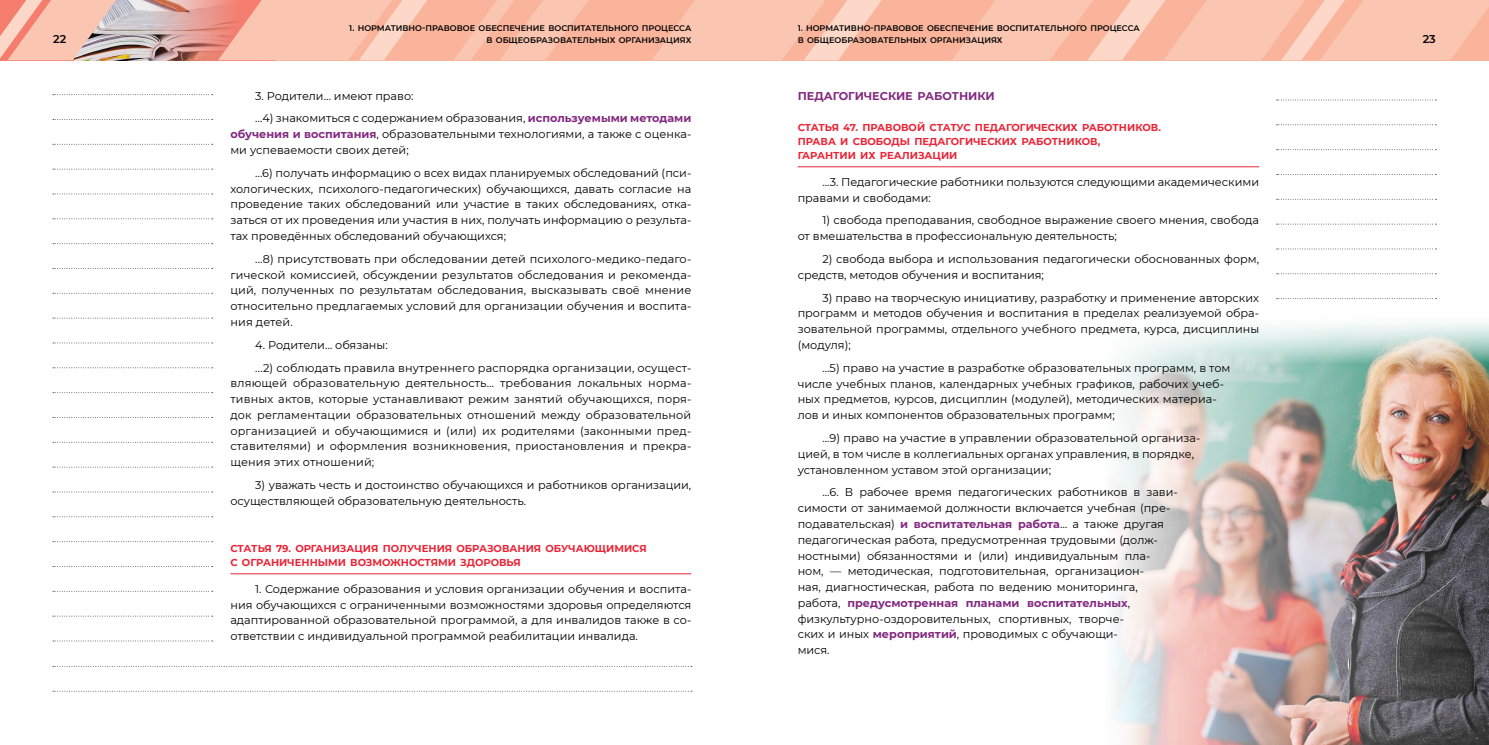
<style>
.page{position:relative;width:1489px;height:745px;background:#fff}
.page>*{position:absolute;margin:0;border:0;box-sizing:border-box;transform-origin:0 0}
.t1{font:11.25px/15.8px "Montserrat";color:#000}
.t2{font:700 11.25px "Montserrat";color:#832a81}
.t3{font:600 11.25px "Montserrat";color:#000}
.t4{font:700 10px/14px "Montserrat";color:#e92537}
.t5{font:600 8.12px/11.4px "Montserrat";color:#000;text-align:right}
.s1{font-weight:700;color:#832a81}
</style>
<div class="page">
<div style="left:0;top:0;width:1488px;height:60px;background:#f9b49b"></div>
<img style="left:129px;top:0;width:89px;height:60px">
<svg style="left:652px;top:0;width:230px;height:60px"></svg>
<svg style="left:952px;top:0;width:536px;height:60px"></svg>
<svg style="left:218px;top:0;width:209px;height:60px"></svg>
<svg style="left:454px;top:0;width:134px;height:60px"></svg>
<img style="left:0;top:0;width:129px;height:60px">
<img style="left:1114px;top:322px;width:374px;height:422px">
<hr style="left:797px;top:166px;width:461px;height:1px;background:#e92537">
<hr style="left:230px;top:573px;width:461px;height:1px;background:#e92537">
<svg style="left:1276px;top:99px;width:160px;height:1px"></svg>
<svg style="left:1276px;top:124px;width:160px;height:1px"></svg>
<svg style="left:1276px;top:149px;width:160px;height:1px"></svg>
<svg style="left:1276px;top:174px;width:160px;height:1px"></svg>
<svg style="left:1276px;top:199px;width:160px;height:1px"></svg>
<svg style="left:1276px;top:223px;width:160px;height:1px"></svg>
<svg style="left:1276px;top:248px;width:160px;height:1px"></svg>
<svg style="left:1276px;top:273px;width:160px;height:1px"></svg>
<svg style="left:1276px;top:298px;width:160px;height:1px"></svg>
<svg style="left:53px;top:94px;width:160px;height:1px"></svg>
<svg style="left:53px;top:119px;width:160px;height:1px"></svg>
<svg style="left:53px;top:144px;width:160px;height:1px"></svg>
<svg style="left:53px;top:169px;width:160px;height:1px"></svg>
<svg style="left:53px;top:193px;width:160px;height:1px"></svg>
<svg style="left:53px;top:218px;width:160px;height:1px"></svg>
<svg style="left:53px;top:243px;width:160px;height:1px"></svg>
<svg style="left:53px;top:268px;width:160px;height:1px"></svg>
<svg style="left:53px;top:293px;width:160px;height:1px"></svg>
<svg style="left:53px;top:317px;width:160px;height:1px"></svg>
<svg style="left:53px;top:342px;width:160px;height:1px"></svg>
<svg style="left:53px;top:367px;width:160px;height:1px"></svg>
<svg style="left:53px;top:392px;width:160px;height:1px"></svg>
<svg style="left:53px;top:417px;width:160px;height:1px"></svg>
<svg style="left:53px;top:441px;width:160px;height:1px"></svg>
<svg style="left:53px;top:466px;width:160px;height:1px"></svg>
<svg style="left:53px;top:491px;width:160px;height:1px"></svg>
<svg style="left:53px;top:516px;width:160px;height:1px"></svg>
<svg style="left:53px;top:541px;width:160px;height:1px"></svg>
<svg style="left:53px;top:590px;width:160px;height:1px"></svg>
<svg style="left:53px;top:615px;width:160px;height:1px"></svg>
<svg style="left:53px;top:640px;width:160px;height:1px"></svg>
<svg style="left:53px;top:690px;width:639px;height:1px"></svg>
<p class="t3" style="left:53px;top:31px;width:15px">22</p>
<p class="t5" style="left:349px;top:22px;width:343px">1. НОРМАТИВНО-ПРАВОВОЕ ОБЕСПЕЧЕНИЕ ВОСПИТАТЕЛЬНОГО ПРОЦЕССА<br>В ОБЩЕОБРАЗОВАТЕЛЬНЫХ ОРГАНИЗАЦИЯХ</p>
<p class="t5" style="left:797px;top:22px;width:343px;text-align:left">1. НОРМАТИВНО-ПРАВОВОЕ ОБЕСПЕЧЕНИЕ ВОСПИТАТЕЛЬНОГО ПРОЦЕССА<br>В ОБЩЕОБРАЗОВАТЕЛЬНЫХ ОРГАНИЗАЦИЯХ</p>
<p class="t3" style="left:1422px;top:31px;width:15px">23</p>
<p class="t1" style="left:255px;top:84px;width:437px;line-height:22.9px">3. Родители… имеют право:<br>…4) знакомиться с содержанием образования, <span class="s1">используемыми методами</span></p>
<p class="t1" style="left:230px;top:126px;width:462px"><span class="s1">обучения и воспитания</span>, образовательными технологиями, а также с оценка&shy;ми успеваемости своих детей;</p>
<p class="t1" style="left:230px;top:164px;width:462px;text-align:justify;text-indent:25px">...6) получать информацию о всех видах планируемых обследований (пси&shy;хологических, психолого-педагогических) обучающихся, давать согласие на проведение таких обследований или участие в таких обследованиях, отка&shy;заться от их проведения или участия в них, получать информацию о результа&shy;тах проведённых обследований обучающихся;</p>
<p class="t1" style="left:230px;top:250px;width:462px;text-align:justify;text-indent:25px">...8) присутствовать при обследовании детей психолого-медико-педаго&shy;гической комиссией, обсуждении результатов обследования и рекоменда&shy;ций, полученных по результатам обследования, высказывать своё мнение относительно предлагаемых условий для организации обучения и воспита&shy;ния детей.</p>
<p class="t1" style="left:255px;top:332px;width:437px;line-height:22.9px">4. Родители… обязаны:<br>...2) соблюдать правила внутреннего распорядка организации, осущест-</p>
<p class="t1" style="left:230px;top:375px;width:462px;text-align:justify">вляющей образовательную деятельность… требования локальных норма&shy;тивных актов, которые устанавливают режим занятий обучающихся, поря&shy;док регламентации образовательных отношений между образовательной организацией и обучающимися и (или) их родителями (законными пред&shy;ставителями) и оформления возникновения, приостановления и прекра&shy;щения этих отношений;</p>
<p class="t1" style="left:230px;top:476px;width:462px;text-indent:25px">3) уважать честь и достоинство обучающихся и работников организации, осуществляющей образовательную деятельность.</p>
<p class="t4" style="left:230px;top:541px;width:418px">СТАТЬЯ 79. ОРГАНИЗАЦИЯ ПОЛУЧЕНИЯ ОБРАЗОВАНИЯ ОБУЧАЮЩИМИСЯ<br>С ОГРАНИЧЕННЫМИ ВОЗМОЖНОСТЯМИ ЗДОРОВЬЯ</p>
<p class="t1" style="left:230px;top:580px;width:462px;text-align:justify;text-indent:25px">1. Содержание образования и условия организации обучения и воспита&shy;ния обучающихся с ограниченными возможностями здоровья определяются адаптированной образовательной программой, а для инвалидов также в со&shy;ответствии с индивидуальной программой реабилитации инвалида.</p>
<p class="t2" style="left:797px;top:87px;width:199px">ПЕДАГОГИЧЕСКИЕ РАБОТНИКИ</p>
<p class="t4" style="left:797px;top:120px;width:365px">СТАТЬЯ 47. ПРАВОВОЙ СТАТУС ПЕДАГОГИЧЕСКИХ РАБОТНИКОВ.<br>ПРАВА И СВОБОДЫ ПЕДАГОГИЧЕСКИХ РАБОТНИКОВ,<br>ГАРАНТИИ ИХ РЕАЛИЗАЦИИ</p>
<p class="t1" style="left:797px;top:173px;width:463px;text-indent:25px">...3. Педагогические работники пользуются следующими академическими правами и свободами:</p>
<p class="t1" style="left:797px;top:212px;width:463px;text-indent:25px">1) свобода преподавания, свободное выражение своего мнения, свобода от вмешательства в профессиональную деятельность;</p>
<p class="t1" style="left:797px;top:250px;width:463px;text-indent:25px">2) свобода выбора и использования педагогически обоснованных форм, средств, методов обучения и воспитания;</p>
<p class="t1" style="left:797px;top:289px;width:463px;text-align:justify;text-indent:25px">3) право на творческую инициативу, разработку и применение авторских программ и методов обучения и воспитания в пределах реализуемой обра&shy;зовательной программы, отдельного учебного предмета, курса, дисциплины (модуля);</p>
<p class="t1" style="left:797px;top:359px;width:434px;text-indent:25px">...5) право на участие в разработке образовательных программ, в том числе учебных планов, календарных учебных графиков, рабочих учеб&shy;ных предметов, курсов, дисциплин (модулей), методических материа&shy;лов и иных компонентов образовательных программ;</p>
<p class="t1" style="left:797px;top:429px;width:404px;text-indent:25px">...9) право на участие в управлении образовательной организа&shy;цией, в том числе в коллегиальных органах управления, в порядке, установленном уставом этой организации;</p>
<p class="t1" style="left:797px;top:484px;width:382px;text-indent:25px">...6. В рабочее время педагогических работников в зави&shy;симости от занимаемой должности включается учебная (пре&shy;подавательская) <span class="s1">и воспитательная работа</span>… а также другая педагогическая работа, предусмотренная трудовыми (долж&shy;ностными) обязанностями и (или) индивидуальным пла&shy;ном, — методическая, подготовительная, организацион-<br>ная, диагностическая, работа по ведению мониторинга, работа, <span class="s1">предусмотренная планами воспитательных</span>, физкультурно-оздоровительных, спортивных, творче-<br>ских и иных <span class="s1">мероприятий</span>, проводимых с обучающи-<br>мися.</p>
</div>
